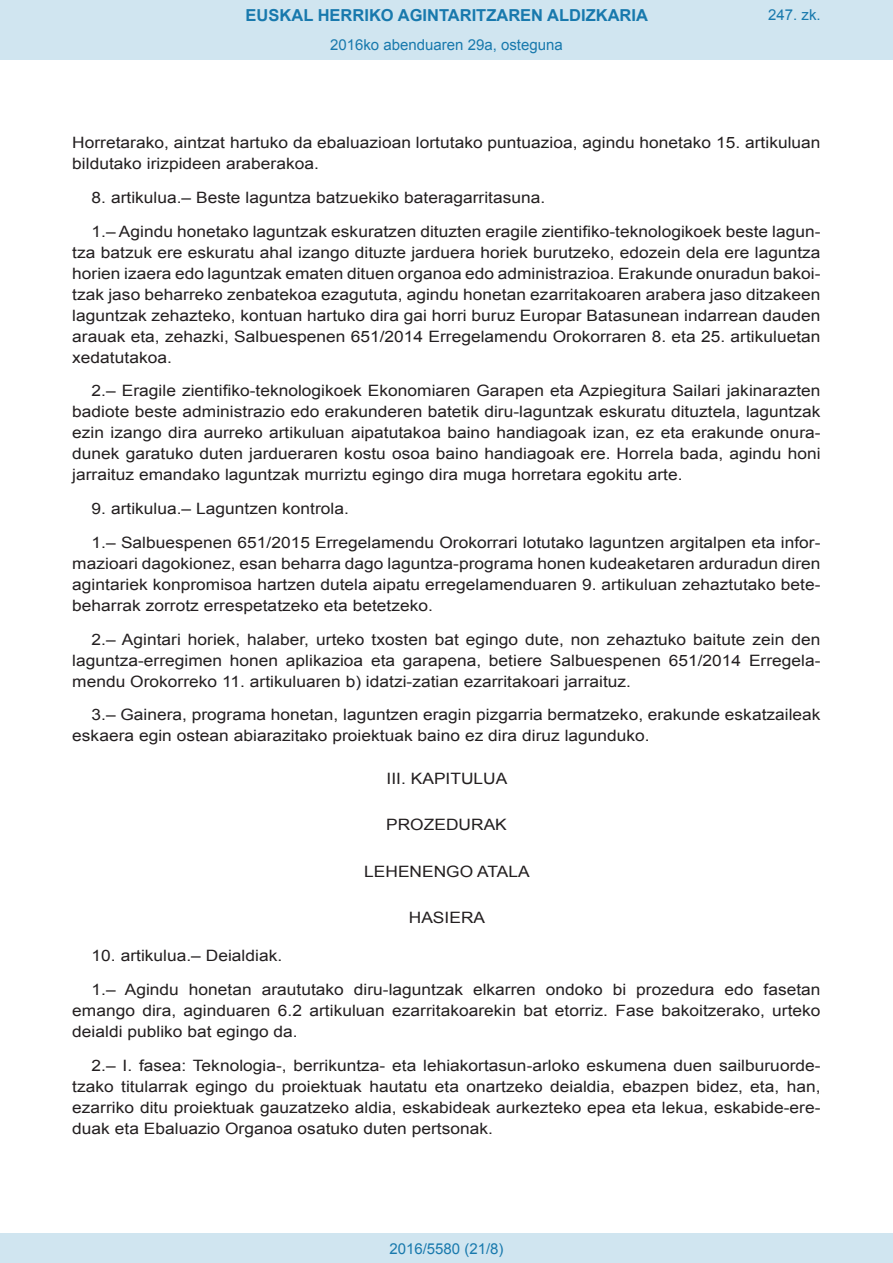
<style>
.page{position:relative;width:893px;height:1263px;background:#fff}
.page>*{position:absolute;margin:0;border:0;box-sizing:border-box;transform-origin:0 0}
.t1{font:700 16.5px "Arial";color:#1879ad}
.BOPVDetalle{font:15.6px/21px "Arial";color:#231f20;text-align:justify;scale:1.11 1}
.BOPVClave{font:15.6px "Arial";color:#231f20;scale:1.11 1}
.Paginacion_Centro{font:15px "Arial";color:#1879ad}
</style>
<div class="page">
<div style="left:0;top:0;width:893px;height:60px;background:#d0e5f0"></div>
<div style="left:0;top:1233px;width:893px;height:30px;background:#d0e5f0"></div>
<p class="t1" style="left:246px;top:4px;width:404px">EUSKAL HERRIKO AGINTARITZAREN ALDIZKARIA</p>
<p class="Paginacion_Centro" style="left:330px;top:35px;width:234px">2016ko abenduaren 29a, osteguna</p>
<p class="Paginacion_Centro" style="left:768px;top:5px;width:54px">247. zk.</p>
<p class="BOPVDetalle" style="left:72px;top:132px;width:676px">Horretarako, aintzat hartuko da ebaluazioan lortutako puntuazioa, agindu honetako 15. artikuluan bildutako irizpideen araberakoa.</p>
<p class="BOPVDetalle" style="left:92px;top:187px;width:410px">8. artikulua.– Beste laguntza batzuekiko bateragarritasuna.</p>
<p class="BOPVDetalle" style="left:72px;top:221px;width:676px;text-indent:19px">1.– Agindu honetako laguntzak eskuratzen dituzten eragile zientifiko-teknologikoek beste lagun&shy;tza batzuk ere eskuratu ahal izango dituzte jarduera horiek burutzeko, edozein dela ere laguntza horien izaera edo laguntzak ematen dituen organoa edo administrazioa. Erakunde onuradun bakoi&shy;tzak jaso beharreko zenbatekoa ezagututa, agindu honetan ezarritakoaren arabera jaso ditzakeen laguntzak zehazteko, kontuan hartuko dira gai horri buruz Europar Batasunean indarrean dauden arauak eta, zehazki, Salbuespenen 651/2014 Erregelamendu Orokorraren 8. eta 25. artikuluetan xedatutakoa.</p>
<p class="BOPVDetalle" style="left:72px;top:381px;width:676px;text-indent:19px">2.– Eragile zientifiko-teknologikoek Ekonomiaren Garapen eta Azpiegitura Sailari jakinarazten badiote beste administrazio edo erakunderen batetik diru-laguntzak eskuratu dituztela, laguntzak ezin izango dira aurreko artikuluan aipatutakoa baino handiagoak izan, ez eta erakunde onura&shy;dunek garatuko duten jardueraren kostu osoa baino handiagoak ere. Horrela bada, agindu honi jarraituz emandako laguntzak murriztu egingo dira muga horretara egokitu arte.</p>
<p class="BOPVDetalle" style="left:92px;top:498px;width:233px">9. artikulua.– Laguntzen kontrola.</p>
<p class="BOPVDetalle" style="left:72px;top:532px;width:676px;text-indent:19px">1.– Salbuespenen 651/2015 Erregelamendu Orokorrari lotutako laguntzen argitalpen eta infor&shy;mazioari dagokionez, esan beharra dago laguntza-programa honen kudeaketaren arduradun diren agintariek konpromisoa hartzen dutela aipatu erregelamenduaren 9. artikuluan zehaztutako bete&shy;beharrak zorrotz errespetatzeko eta betetzeko.</p>
<p class="BOPVDetalle" style="left:72px;top:629px;width:676px;text-indent:19px">2.– Agintari horiek, halaber, urteko txosten bat egingo dute, non zehaztuko baitute zein den laguntza-erregimen honen aplikazioa eta garapena, betiere Salbuespenen 651/2014 Erregela&shy;mendu Orokorreko 11. artikuluaren b) idatzi-zatian ezarritakoari jarraituz.</p>
<p class="BOPVDetalle" style="left:72px;top:705px;width:676px;text-indent:19px">3.– Gainera, programa honetan, laguntzen eragin pizgarria bermatzeko, erakunde eskatzaileak eskaera egin ostean abiarazitako proiektuak baino ez dira diruz lagunduko.</p>
<p class="BOPVClave" style="left:387px;top:768px;width:110px">III. KAPITULUA</p>
<p class="BOPVClave" style="left:386px;top:814px;width:110px">PROZEDURAK</p>
<p class="BOPVClave" style="left:364px;top:861px;width:151px">LEHENENGO ATALA</p>
<p class="BOPVClave" style="left:409px;top:907px;width:70px">HASIERA</p>
<p class="BOPVDetalle" style="left:92px;top:945px;width:173px">10. artikulua.– Deialdiak.</p>
<p class="BOPVDetalle" style="left:72px;top:979px;width:676px;text-indent:19px">1.– Agindu honetan araututako diru-laguntzak elkarren ondoko bi prozedura edo fasetan emango dira, aginduaren 6.2 artikuluan ezarritakoarekin bat etorriz. Fase bakoitzerako, urteko deialdi publiko bat egingo da.</p>
<p class="BOPVDetalle" style="left:72px;top:1055px;width:676px;text-indent:19px">2.– I. fasea: Teknologia-, berrikuntza- eta lehiakortasun-arloko eskumena duen sailburuorde&shy;tzako titularrak egingo du proiektuak hautatu eta onartzeko deialdia, ebazpen bidez, eta, han, ezarriko ditu proiektuak gauzatzeko aldia, eskabideak aurkezteko epea eta lekua, eskabide-ere&shy;duak eta Ebaluazio Organoa osatuko duten pertsonak.</p>
<p class="Paginacion_Centro" style="left:389px;top:1238px;width:116px">2016/5580 (21/8)</p>
</div>
